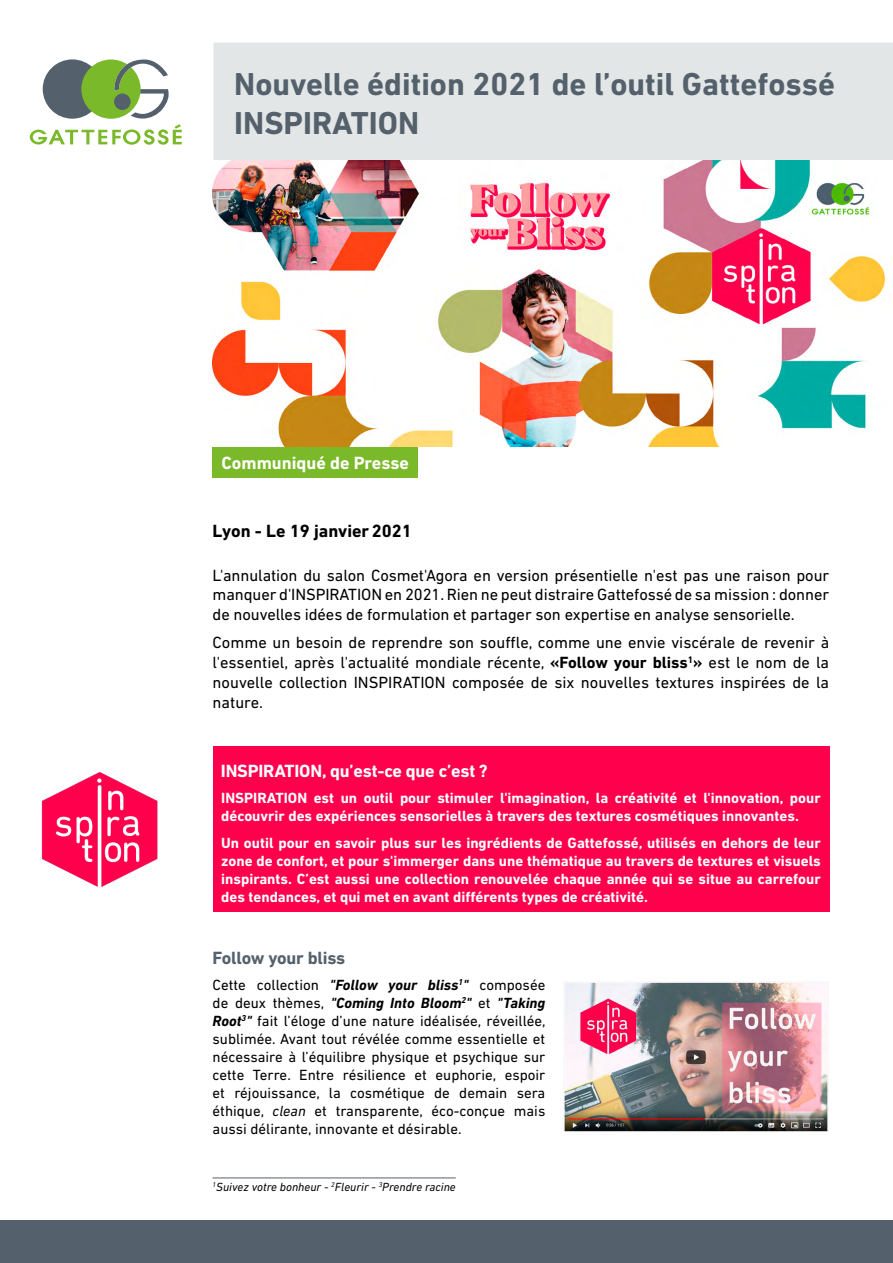
<style>
.page{position:relative;width:893px;height:1263px;background:#fff}
.page>*{position:absolute;margin:0;border:0;box-sizing:border-box;transform-origin:0 0}
.t1{font:700 32.25px/38.7px "DIN Next LT Pro";color:#54616c}
.t2{font:700 18px "DIN Next LT Pro";letter-spacing:-.01em;color:#fff}
.t3{font:700 18px "DIN Next LT Pro";color:#000}
.t4{font:700 18px "DIN Next LT Pro";letter-spacing:-.01em;color:#54616c}
.t5{font:16.5px/19.8px "DIN Next LT Pro";letter-spacing:-.005em;color:#000;text-align:justify}
.t6{font:700 15px/18px "DIN Next LT Pro";color:#fff}
.t7{font:15px/18px "DIN Next LT Pro";color:#000;text-align:justify}
.t8{font:italic 12px "DIN Next LT Pro";color:#000}
.s1{font-weight:700}
.s2{font-weight:700;font-style:italic}
.s3{font-style:italic}
</style>
<div class="page">
<div style="left:0;top:1220px;width:893px;height:43px;background:#54616c"></div>
<svg style="left:30px;top:59px;width:152px;height:86px"></svg>
<img style="left:41px;top:772px;width:117px;height:115px">
<div style="left:213px;top:746px;width:616px;height:166px;background:#ff004d"></div>
<img style="left:564px;top:981px;width:264px;height:150px">
<hr style="left:213px;top:1177px;width:243px;height:1px;background:#54616c">
<div style="left:213px;top:43px;width:680px;height:118px;background:#e3e6e6"></div>
<div style="left:213px;top:446px;width:205px;height:31px;background:#7ab929"></div>
<img style="left:213px;top:161px;width:672px;height:285px">
<h1 class="t1" style="left:234px;top:64px;width:602px">Nouvelle édition 2021 de l’outil Gattefossé<br>INSPIRATION</h1>
<p class="t2" style="left:222px;top:452px;width:189px">Communiqué de Presse</p>
<p class="t3" style="left:213px;top:520px;width:201px">Lyon - Le 19 janvier2021</p>
<p class="t5" style="left:213px;top:565px;width:618px">L'annulation du salon Cosmet'Agora en version présentielle n'est pas une raison pour manquer d'INSPIRATION en 2021. Rien ne peut distraire Gattefossé de sa mission : donner de nouvelles idées de formulation et partager son expertise en analyse sensorielle.</p>
<p class="t5" style="left:213px;top:633px;width:618px">Comme un besoin de reprendre son souffle, comme une envie viscérale de revenir à l'essentiel, après l'actualité mondiale récente, <span class="s1">«Follow your bliss</span><sup>1</sup><span class="s1">»</span> est le nom de la nouvelle collection INSPIRATION composée de six nouvelles textures inspirées de la nature.</p>
<p class="t2" style="left:221px;top:760px;width:268px">INSPIRATION, qu’est-ce que c’est ?</p>
<p class="t6" style="left:221px;top:789px;width:601px">INSPIRATION est un outil pour stimuler l'imagination, la créativité et l'innovation, pour découvrir des expériences sensorielles à travers des textures cosmétiques innovantes.</p>
<p class="t6" style="left:221px;top:833px;width:601px;text-align:justify">Un outil pour en savoir plus sur les ingrédients de Gattefossé, utilisés en dehors de leur zone de confort, et pour s'immerger dans une thématique au travers de textures et visuels inspirants. C’est aussi une collection renouvelée chaque année qui se situe au carrefour des tendances, et qui met en avant différents types de créativité.</p>
<p class="t4" style="left:213px;top:947px;width:134px">Follow your bliss</p>
<p class="t7" style="left:213px;top:976px;width:334px">Cette collection <span class="s2">"Follow your bliss</span><sup>1</sup><span class="s2">"</span> composée de deux thèmes, <span class="s2">"Coming Into Bloom</span><sup>2</sup><span class="s2">"</span> et <span class="s2">"Taking Root</span><sup>3</sup><span class="s2">"</span> fait l’éloge d’une nature idéalisée, réveillée, sublimée. Avant tout révélée comme essentielle et nécessaire à l’équilibre physique et psychique sur cette Terre. Entre résilience et euphorie, espoir et réjouissance, la cosmétique de demain sera éthique, <span class="s3">clean</span> et transparente, éco-conçue mais aussi délirante, innovante et désirable.</p>
<p class="t8" style="left:213px;top:1180px;width:245px"><sup>1</sup>Suivez votre bonheur - <sup>2</sup>Fleurir - <sup>3</sup>Prendre racine</p>
</div>
